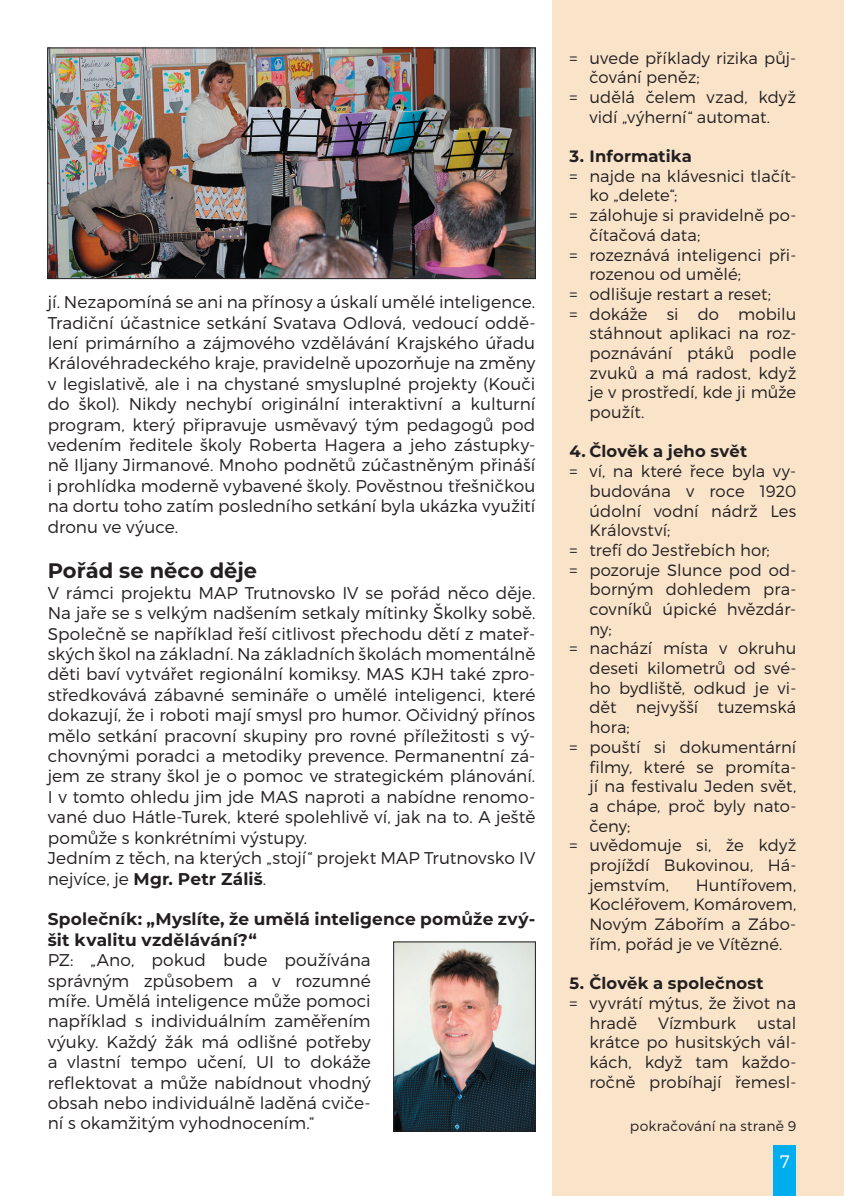
<style>
.page{position:relative;width:844px;height:1196px;background:#fff}
.page>*{position:absolute;margin:0;border:0;box-sizing:border-box;transform-origin:0 0}
.t1{font:700 21px "Montserrat";color:#231f20}
.t2{font:300 18px "Montserrat";color:#fff}
.t3{font:300 17px/20.4px "Montserrat";color:#231f20;text-align:justify}
.t4{font:700 17px/20.4px "Montserrat";letter-spacing:.01em;color:#231f20}
.t5{font:300 16.4px/19.6px "Montserrat";letter-spacing:.005em;color:#231f20;text-align:justify}
.t6{font:700 16.4px "Montserrat";letter-spacing:.01em;color:#231f20}
.t7{font:300 14px "Montserrat";letter-spacing:.01em;color:#231f20}
.s1{font-weight:700}
</style>
<div class="page">
<div style="left:552px;top:0;width:292px;height:1195px;background:#f9e4ca"></div>
<div style="left:773px;top:1145px;width:23px;height:50px;background:#00aeef"></div>
<img style="left:49px;top:50px;width:484px;height:227px">
<div style="left:47px;top:48px;width:488px;height:231px;border:1px solid #231f20"></div>
<img style="left:395px;top:943px;width:138px;height:186px">
<div style="left:393px;top:941px;width:142px;height:190px;border:1px solid #231f20"></div>
<p class="t3" style="left:48px;top:293px;width:489px">jí. Nezapomíná se ani na přínosy a úskalí umělé inteligence.<br>Tradiční účastnice setkání Svatava Odlová, vedoucí oddě&shy;lení primárního a zájmového vzdělávání Krajského úřadu Královéhradeckého kraje, pravidelně upozorňuje na změny v legislativě, ale i na chystané smysluplné projekty (Kouči do škol). Nikdy nechybí originální interaktivní a kulturní program, který připravuje usměvavý tým pedagogů pod vedením ředitele školy Roberta Hagera a jeho zástupky&shy;ně Iljany Jirmanové. Mnoho podnětů zúčastněným přináší i prohlídka moderně vybavené školy. Pověstnou třešničkou na dortu toho zatím posledního setkání byla ukázka využití dronu ve výuce.</p>
<p class="t1" style="left:48px;top:562px;width:211px">Pořád se něco děje</p>
<p class="t3" style="left:48px;top:583px;width:489px;text-align:left">V rámci projektu MAP Trutnovsko IV se pořád něco děje.<br>Na jaře se s velkým nadšením setkaly mítinky Školky sobě.<br>Společně se například řeší citlivost přechodu dětí z mateř&shy;ských škol na základní. Na základních školách momentálně děti baví vytvářet regionální komiksy. MAS KJH také zpro&shy;středkovává zábavné semináře o umělé inteligenci, které dokazují, že i roboti mají smysl pro humor. Očividný přínos mělo setkání pracovní skupiny pro rovné příležitosti s vý&shy;chovnými poradci a metodiky prevence. Permanentní zá&shy;jem ze strany škol je o pomoc ve strategickém plánování.<br>I v tomto ohledu jim jde MAS naproti a nabídne renomo&shy;vané duo Hátle-Turek, které spolehlivě ví, jak na to. A ještě pomůže s konkrétními výstupy.<br>Jedním z těch, na kterých „stojí“ projekt MAP Trutnovsko IV nejvíce, je <span class="s1">Mgr. Petr Záliš</span>.</p>
<p class="t4" style="left:48px;top:910px;width:489px">Společník: „Myslíte, že umělá inteligence pomůže zvý&shy;šit kvalitu vzdělávání?“</p>
<p class="t3" style="left:48px;top:950px;width:324px">PZ: „Ano, pokud bude používána správným způsobem a v rozumné míře. Umělá inteligence může pomoci například s individuálním zaměřením výuky. Každý žák má odlišné potřeby a vlastní tempo učení, UI to dokáže reflektovat a může nabídnout vhodný obsah nebo individuálně laděná cviče&shy;ní s okamžitým vyhodnocením.“</p>
<p class="t5" style="left:569px;top:49px;width:228px">= uvede příklady rizika půj-</p>
<p class="t5" style="left:589px;top:69px;width:112px">čování peněz;</p>
<p class="t5" style="left:569px;top:88px;width:228px">= udělá čelem vzad, když</p>
<p class="t5" style="left:589px;top:108px;width:182px">vidí „výherní“ automat.</p>
<p class="t6" style="left:569px;top:150px;width:124px">3. Informatika</p>
<p class="t5" style="left:569px;top:167px;width:228px">= najde na klávesnici tlačít-</p>
<p class="t5" style="left:589px;top:187px;width:89px">ko „delete“;</p>
<p class="t5" style="left:569px;top:206px;width:228px">= zálohuje si pravidelně po-</p>
<p class="t5" style="left:589px;top:226px;width:112px">čítačová data;</p>
<p class="t5" style="left:569px;top:246px;width:228px">= rozeznává inteligenci při-</p>
<p class="t5" style="left:589px;top:266px;width:153px">rozenou od umělé;</p>
<p class="t5" style="left:569px;top:285px;width:203px">= odlišuje restart a reset;</p>
<p class="t5" style="left:569px;top:305px;width:228px">= dokáže si do mobilu</p>
<p class="t5" style="left:589px;top:325px;width:208px">stáhnout aplikaci na roz-</p>
<p class="t5" style="left:589px;top:344px;width:208px">poznávání ptáků podle</p>
<p class="t5" style="left:589px;top:364px;width:208px">zvuků a má radost, když</p>
<p class="t5" style="left:589px;top:384px;width:208px">je v prostředí, kde ji může</p>
<p class="t5" style="left:589px;top:403px;width:56px">použít.</p>
<p class="t6" style="left:569px;top:445px;width:179px">4. Člověk a jeho svět</p>
<p class="t5" style="left:569px;top:462px;width:228px">= ví, na které řece byla vy-</p>
<p class="t5" style="left:589px;top:482px;width:208px">budována v roce 1920</p>
<p class="t5" style="left:589px;top:502px;width:208px">údolní vodní nádrž Les</p>
<p class="t5" style="left:589px;top:521px;width:82px">Království;</p>
<p class="t5" style="left:569px;top:541px;width:202px">= trefí do Jestřebích hor;</p>
<p class="t5" style="left:569px;top:561px;width:228px">= pozoruje Slunce pod od-</p>
<p class="t5" style="left:589px;top:580px;width:208px">borným dohledem pra-</p>
<p class="t5" style="left:589px;top:600px;width:208px">covníků úpické hvězdár-</p>
<p class="t5" style="left:589px;top:620px;width:24px">ny;</p>
<p class="t5" style="left:569px;top:639px;width:228px">= nachází místa v okruhu</p>
<p class="t5" style="left:589px;top:659px;width:208px">deseti kilometrů od své-</p>
<p class="t5" style="left:589px;top:679px;width:208px">ho bydliště, odkud je vi-</p>
<p class="t5" style="left:589px;top:698px;width:208px">dět nejvyšší tuzemská</p>
<p class="t5" style="left:589px;top:718px;width:42px">hora;</p>
<p class="t5" style="left:569px;top:738px;width:228px">= pouští si dokumentární</p>
<p class="t5" style="left:589px;top:758px;width:208px">filmy, které se promíta-</p>
<p class="t5" style="left:589px;top:777px;width:208px">jí na festivalu Jeden svět,</p>
<p class="t5" style="left:589px;top:797px;width:208px">a chápe, proč byly nato-</p>
<p class="t5" style="left:589px;top:817px;width:42px">čeny;</p>
<p class="t5" style="left:569px;top:836px;width:228px">= uvědomuje si, že když</p>
<p class="t5" style="left:589px;top:856px;width:208px">projíždí Bukovinou, Há-</p>
<p class="t5" style="left:589px;top:876px;width:81px">jemstvím,</p>
<p class="t5" style="left:589px;top:876px;width:208px;text-indent:106px">Huntířovem, Kocléřovem, Komárovem, Novým Zábořím a Zábo&shy;řím, pořád je ve Vítězné.</p>
<p class="t6" style="left:569px;top:976px;width:196px">5. Člověk a společnost</p>
<p class="t5" style="left:589px;top:994px;width:208px;text-indent:-20px">= vyvrátí mýtus, že život na hradě</p>
<p class="t5" style="left:658px;top:1013px;width:80px">Vízmburk</p>
<p class="t5" style="left:589px;top:1013px;width:208px;text-indent:168px">ustal krátce po husitských vál&shy;kách, když tam každo&shy;ročně probíhají řemesl-</p>
<p class="t7" style="left:630px;top:1120px;width:168px">pokračování na straně 9</p>
<p class="t2" style="left:780px;top:1154px;width:11px">7</p>
</div>
